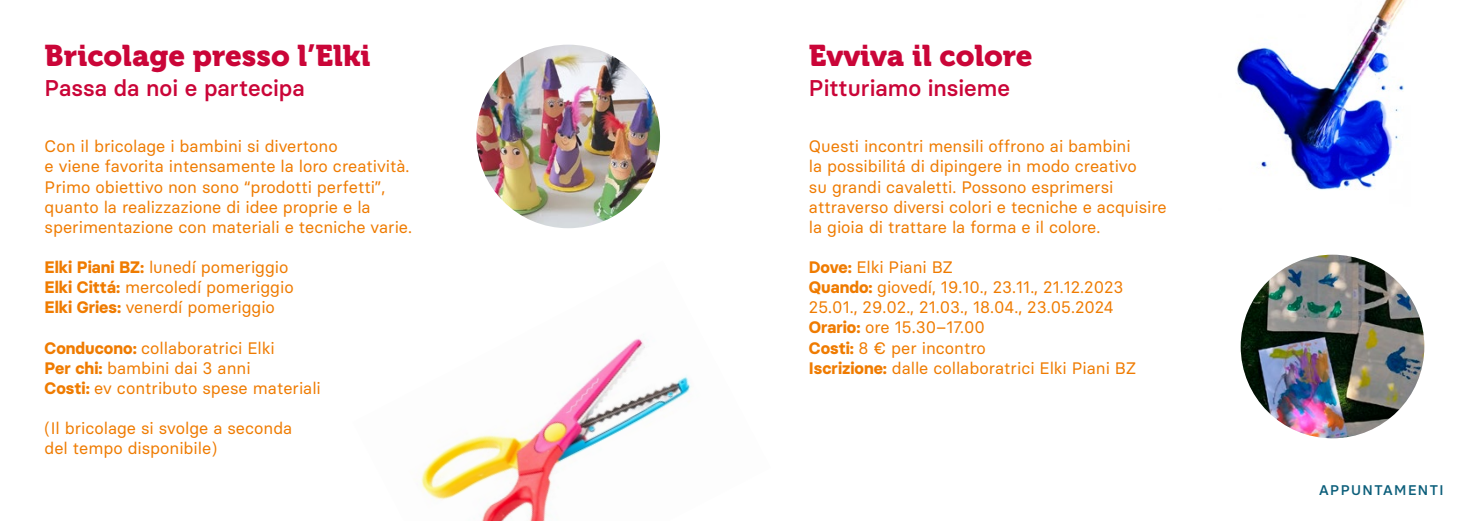
<style>
.page{position:relative;width:1469px;height:521px;background:#fff}
.page>*{position:absolute;margin:0;border:0;box-sizing:border-box;transform-origin:0 0}
.t1{font:29.75px "Museo 900";color:#ca0538}
.t2{font:500 22.75px "Basier Circle";color:#ca0538}
.t3{font:16.62px/20.1px "Basier Circle";color:#ef7b00}
.t4{font:500 14px "Basier Circle";letter-spacing:.1em;color:#0b5e7a}
.s1{font-weight:700}
</style>
<div class="page">
<img style="left:421px;top:338px;width:270px;height:183px">
<img style="left:476px;top:45px;width:184px;height:183px;border-radius:92px">
<img style="left:1240px;top:255px;width:184px;height:183px;border-radius:92px">
<img style="left:1237px;top:0;width:169px;height:190px">
<h1 class="t1" style="left:45px;top:39px;width:327px">Bricolage presso l’Elki</h1>
<h2 class="t2" style="left:45px;top:73px;width:262px">Passa da noi e partecipa</h2>
<p class="t3" style="left:45px;top:136px;width:369px">Con il bricolage i bambini si divertono<br>e viene favorita intensamente la loro creatività.<br>Primo obiettivo non sono “prodotti perfetti”, quanto la realizzazione di idee proprie e la sperimentazione con materiali e tecniche varie.</p>
<p class="t3" style="left:45px;top:257px;width:250px"><span class="s1">Elki Piani BZ:</span> lunedí pomeriggio<br><span class="s1">Elki Cittá:</span> mercoledí pomeriggio<br><span class="s1">Elki Gries:</span> venerdí pomeriggio</p>
<p class="t3" style="left:45px;top:337px;width:278px"><span class="s1">Conducono:</span> collaboratrici Elki<br><span class="s1">Per chi:</span> bambini dai 3 anni<br><span class="s1">Costi:</span> ev contributo spese materiali</p>
<p class="t3" style="left:45px;top:418px;width:249px">(Il bricolage si svolge a seconda del tempo disponibile)</p>
<h1 class="t1" style="left:809px;top:39px;width:225px">Evviva il colore</h1>
<h2 class="t2" style="left:809px;top:73px;width:202px">Pitturiamo insieme</h2>
<p class="t3" style="left:809px;top:136px;width:359px">Questi incontri mensili offrono ai bambini<br>la possibilitá di dipingere in modo creativo<br>su grandi cavaletti. Possono esprimersi attraverso diversi colori e tecniche e acquisire la gioia di trattare la forma e il colore.</p>
<p class="t3" style="left:809px;top:257px;width:328px"><span class="s1">Dove:</span> Elki Piani BZ<br><span class="s1">Quando:</span> giovedí, 19.10., 23.11., 21.12.2023<br>25.01., 29.02., 21.03., 18.04., 23.05.2024<br><span class="s1">Orario:</span> ore 15.30–17.00<br><span class="s1">Costi:</span> 8 € per incontro<br><span class="s1">Iscrizione:</span> dalle collaboratrici Elki Piani BZ</p>
<p class="t4" style="left:1319px;top:482px;width:126px">APPUNTAMENTI</p>
</div>
